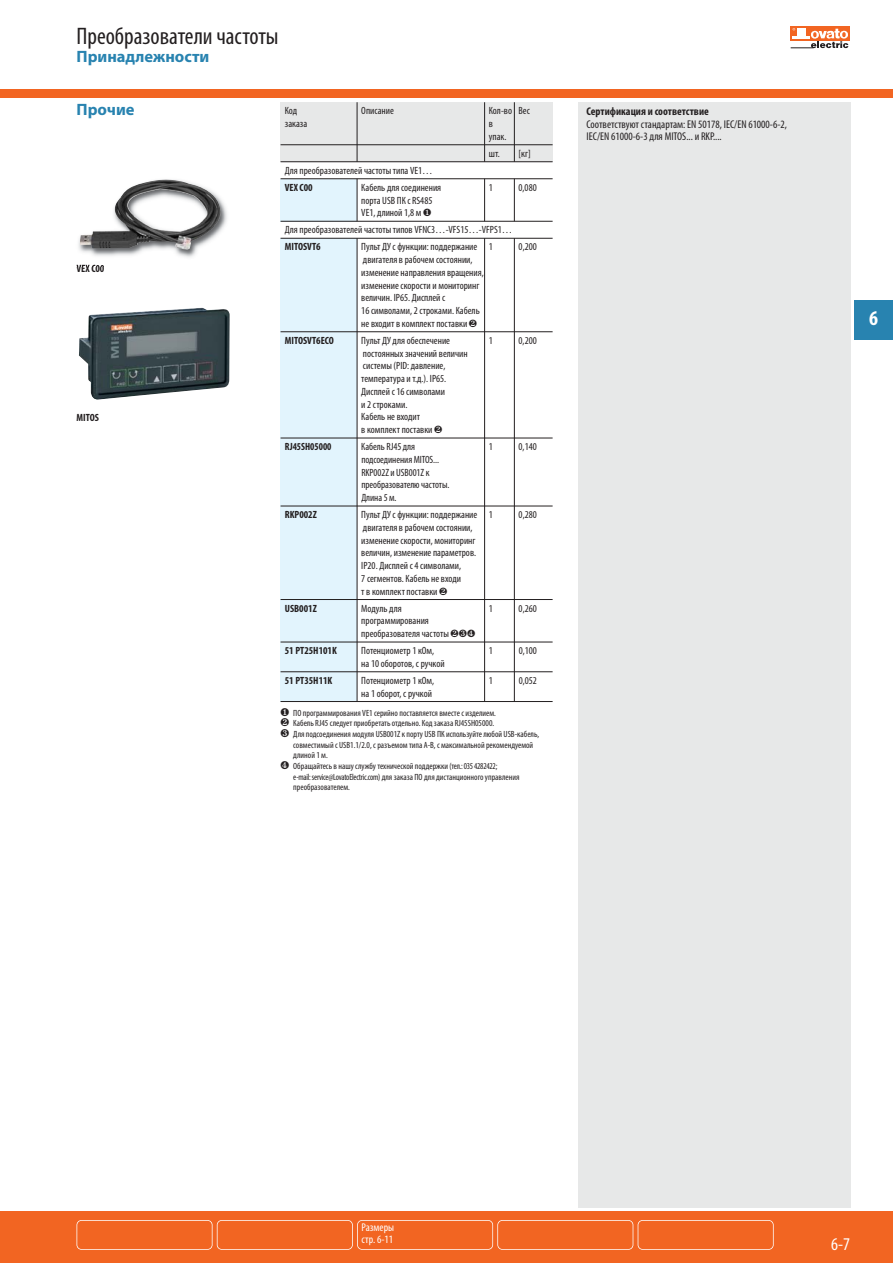
<style>
.page{position:relative;width:893px;height:1263px;background:#fff}
.page>*{position:absolute;margin:0;border:0;box-sizing:border-box;transform-origin:0 0}
.t1{font:condensed 24px "Myriad Pro";color:#231f20}
.t2{font:700 condensed 21px "Myriad Pro";color:#fff}
.t3{font:condensed 18px "Myriad Pro";color:#fff}
.t4{font:700 16.5px "Myriad Pro";color:#2883b0}
.t5{font:condensed 11.25px/12.8px "Myriad Pro";color:#231f20}
.t6{font:700 condensed 11.25px "Myriad Pro";color:#231f20}
.t7{font:condensed 11.25px/12.8px "Myriad Pro";color:#fff}
.t8{font:condensed 10.5px/12.8px "Myriad Pro";color:#231f20}
.t9{font:700 condensed 10.5px "Myriad Pro";color:#231f20}
.t10{font:700 condensed 10.5px "Myriad Pro";color:#231f20;scale:.95 1}
.t11{font:condensed 9px "Myriad Pro";color:#231f20}
.t12{font:condensed 9px "Myriad Pro";color:#231f20;scale:.95 1}
</style>
<div class="page">
<div style="left:854px;top:300px;width:39px;height:39px;background:#2883b0"></div>
<div style="left:578px;top:102px;width:272px;height:1105px;background:#e7e8e8"></div>
<div style="left:0;top:1212px;width:893px;height:51px;background:#f26522"></div>
<div style="left:77px;top:1220px;width:136px;height:30px;border:2px solid #fff;border-radius:5px"></div>
<div style="left:217px;top:1220px;width:136px;height:30px;border:2px solid #fff;border-radius:5px"></div>
<div style="left:357px;top:1220px;width:136px;height:30px;border:2px solid #fff;border-radius:5px"></div>
<div style="left:497px;top:1220px;width:136px;height:30px;border:2px solid #fff;border-radius:5px"></div>
<div style="left:638px;top:1220px;width:136px;height:30px;border:2px solid #fff;border-radius:5px"></div>
<div style="left:0;top:90px;width:893px;height:8px;background:#f26522"></div>
<div style="left:791px;top:26px;width:59px;height:15px;background:#f26522"></div>
<svg style="left:791px;top:28px;width:57px;height:21px"></svg>
<div style="left:281px;top:102px;width:272px;height:60px;background:#e7e8e8"></div>
<div style="left:281px;top:238px;width:76px;height:464px;background:#e2f4fd"></div>
<div style="left:281px;top:179px;width:76px;height:42px;background:#e2f4fd"></div>
<hr style="left:281px;top:145px;width:272px;height:1px;background:#231f20">
<hr style="left:281px;top:162px;width:272px;height:1px;background:#231f20">
<hr style="left:281px;top:179px;width:272px;height:1px;background:#231f20">
<hr style="left:281px;top:221px;width:272px;height:1px;background:#231f20">
<hr style="left:281px;top:238px;width:272px;height:1px;background:#231f20">
<hr style="left:281px;top:332px;width:272px;height:1px;background:#231f20">
<hr style="left:281px;top:438px;width:272px;height:1px;background:#231f20">
<hr style="left:281px;top:506px;width:272px;height:1px;background:#231f20">
<hr style="left:281px;top:599px;width:272px;height:1px;background:#231f20">
<hr style="left:281px;top:642px;width:272px;height:1px;background:#231f20">
<hr style="left:281px;top:672px;width:272px;height:1px;background:#231f20">
<hr style="left:281px;top:701px;width:272px;height:1px;background:#231f20">
<hr style="left:357px;top:102px;width:1px;height:60px;background:#231f20">
<hr style="left:357px;top:238px;width:1px;height:464px;background:#231f20">
<hr style="left:484px;top:102px;width:1px;height:60px;background:#231f20">
<hr style="left:484px;top:238px;width:1px;height:464px;background:#231f20">
<hr style="left:514px;top:102px;width:1px;height:60px;background:#231f20">
<hr style="left:514px;top:238px;width:1px;height:464px;background:#231f20">
<hr style="left:357px;top:179px;width:1px;height:42px;background:#231f20">
<hr style="left:484px;top:179px;width:1px;height:42px;background:#231f20">
<hr style="left:514px;top:179px;width:1px;height:42px;background:#231f20">
<img style="left:76px;top:179px;width:151px;height:87px">
<svg style="left:77px;top:265px;width:27px;height:1px"></svg>
<img style="left:80px;top:180px;width:140px;height:70px">
<img style="left:79px;top:308px;width:151px;height:92px">
<h1 class="t1" style="left:77px;top:26px;width:204px">Преобразователи частоты</h1>
<h3 class="t4" style="left:77px;top:46px;width:134px">Принадлежности</h3>
<h3 class="t4" style="left:77px;top:99px;width:60px">Прочие</h3>
<p class="t9" style="left:77px;top:262px;width:29px">VEX C00</p>
<p class="t9" style="left:77px;top:411px;width:24px">MITOS</p>
<p class="t8" style="left:285px;top:105px;width:14px">Код</p>
<p class="t8" style="left:361px;top:105px;width:34px">Описание</p>
<p class="t8" style="left:489px;top:105px;width:43px">Кол-во Вес</p>
<p class="t8" style="left:285px;top:118px;width:24px">заказа</p>
<p class="t8" style="left:489px;top:118px;width:19px">в упак.</p>
<p class="t8" style="left:489px;top:148px;width:43px">шт. [кг]</p>
<p class="t8" style="left:285px;top:165px;width:149px">Для преобразователей частоты типа VE1…</p>
<p class="t9" style="left:285px;top:181px;width:29px">VEX C00</p>
<p class="t8" style="left:361px;top:182px;width:81px">Кабель для соединения</p>
<p class="t8" style="left:489px;top:182px;width:6px">1</p>
<p class="t8" style="left:518px;top:182px;width:20px">0,080</p>
<p class="t8" style="left:361px;top:194px;width:73px">порта USB ПК с RS485<br>VE1, длиной 1,8 м ❶</p>
<p class="t8" style="left:285px;top:224px;width:229px">Для преобразователей частоты типов VFNC3…-VFS15…-VFPS1…</p>
<p class="t9" style="left:285px;top:241px;width:37px">MITOSVT6</p>
<p class="t8" style="left:361px;top:241px;width:133px">Пульт ДУ с функции: поддержание 1</p>
<p class="t8" style="left:519px;top:241px;width:20px">0,200</p>
<p class="t8" style="left:361px;top:254px;width:124px">двигателя в рабочем состоянии, изменение направления вращения, изменение скорости и мониторинг величин. IP65. Дисплей с<br>16 символами, 2 строками. Кабель не входит в комплект поставки ❷</p>
<p class="t9" style="left:285px;top:334px;width:51px">MITOSVT6ECO</p>
<p class="t8" style="left:361px;top:335px;width:90px">Пульт ДУ для обеспечение</p>
<p class="t8" style="left:489px;top:335px;width:6px">1</p>
<p class="t8" style="left:518px;top:335px;width:20px">0,200</p>
<p class="t8" style="left:361px;top:347px;width:108px">постоянных значений величин системы (PID: давление, температура и т.д.). IP65.<br>Дисплей с 16 символами<br>и 2 строками.<br>Кабель не входит<br>в комплект поставки ❷</p>
<p class="t10" style="left:285px;top:440px;width:51px">RJ45SH05000</p>
<p class="t8" style="left:361px;top:441px;width:55px">Кабель RJ45 для</p>
<p class="t8" style="left:489px;top:441px;width:6px">1</p>
<p class="t8" style="left:519px;top:441px;width:20px">0,140</p>
<p class="t8" style="left:361px;top:454px;width:90px">подсоединения MITOS...<br>RKP002Z и USB001Z к преобразователю частоты.<br>Длина 5 м.</p>
<p class="t9" style="left:285px;top:508px;width:34px">RKP002Z</p>
<p class="t8" style="left:361px;top:509px;width:133px">Пульт ДУ с функции: поддержание 1</p>
<p class="t8" style="left:519px;top:509px;width:20px">0,280</p>
<p class="t8" style="left:361px;top:522px;width:116px">двигателя в рабочем состоянии, изменение скорости, мониторинг величин, изменение параметров.<br>IP20. Дисплей с 4 символами,<br>7 сегментов. Кабель не входи<br>т в комплект поставки ❷</p>
<p class="t9" style="left:285px;top:602px;width:33px">USB001Z</p>
<p class="t8" style="left:361px;top:602px;width:42px">Модуль для</p>
<p class="t8" style="left:489px;top:602px;width:6px">1</p>
<p class="t8" style="left:519px;top:602px;width:20px">0,260</p>
<p class="t8" style="left:361px;top:615px;width:115px">программирования преобразователя частоты ❷❸❹</p>
<p class="t9" style="left:285px;top:644px;width:54px">51 PT25H101K</p>
<p class="t8" style="left:361px;top:645px;width:74px">Потенциометр 1 кОм,</p>
<p class="t8" style="left:489px;top:645px;width:6px">1</p>
<p class="t8" style="left:519px;top:645px;width:20px">0,100</p>
<p class="t8" style="left:361px;top:658px;width:85px">на 10 оборотов, с ручкой</p>
<p class="t9" style="left:285px;top:674px;width:49px">51 PT35H11K</p>
<p class="t8" style="left:361px;top:675px;width:74px">Потенциометр 1 кОм,</p>
<p class="t8" style="left:489px;top:675px;width:6px">1</p>
<p class="t8" style="left:519px;top:675px;width:20px">0,052</p>
<p class="t8" style="left:361px;top:687px;width:72px">на 1 оборот, с ручкой</p>
<p class="t11" style="left:281px;top:709px;width:217px">❶ ПО программирования VE1 серийно поставляется вместе с изделием.</p>
<p class="t11" style="left:281px;top:720px;width:215px">❷ Кабель RJ45 следует приобретать отдельно. Код заказа RJ45SH05000.</p>
<p class="t11" style="left:281px;top:731px;width:260px">❸ Для подсоединения модуля USB001Z к порту USB ПК используйте любой USB-кабель,</p>
<p class="t11" style="left:293px;top:741px;width:241px">совместимый с USB1.1/2.0, с разъемом типа A-B, с максимальной рекомендуемой</p>
<p class="t11" style="left:293px;top:752px;width:36px">длиной 1 м.</p>
<p class="t11" style="left:281px;top:762px;width:218px">❹ Обращайтесь в нашу службу технической поддержки (тел.: 035 4282422;</p>
<p class="t12" style="left:293px;top:773px;width:240px">e-mail: service@LovatoElectric.com) для заказа ПО для дистанционного управления</p>
<p class="t11" style="left:293px;top:784px;width:58px">преобразователем.</p>
<p class="t6" style="left:587px;top:104px;width:124px">Сертификация и соответствие</p>
<p class="t5" style="left:587px;top:118px;width:202px">Соответствуют стандартам: EN 50178, IEC/EN 61000-6-2,<br>IEC/EN 61000-6-3 для MITOS... и RKP....</p>
<h2 class="t2" style="left:869px;top:305px;width:10px">6</h2>
<p class="t7" style="left:362px;top:1221px;width:34px">Размеры стр. 6-11</p>
<h3 class="t3" style="left:831px;top:1237px;width:20px">6-7</h3>
</div>
